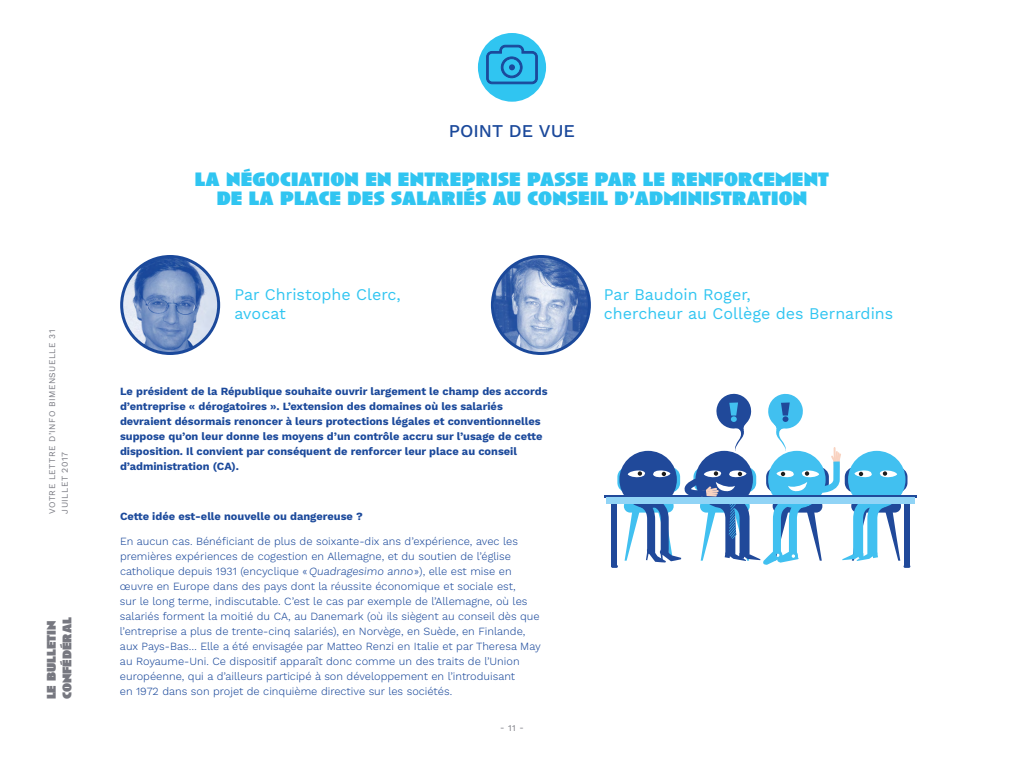
<style>
.page{position:relative;width:1024px;height:768px;background:#fff}
.page>*{position:absolute;margin:0;border:0;box-sizing:border-box;transform-origin:0 0}
.t1{font:900 20px/19px "Anisette";letter-spacing:.01em;color:#30c5f1;text-align:center}
.t2{font:500 18px "Work Sans";color:#1b499b}
.t3{font:16px/19px "Work Sans";color:#30c5f1}
.t4{font:900 13px/15.6px "Anisette";color:#777880}
.t5{font:300 11px/15px "Work Sans";color:#1b499b}
.t6{font:700 11px/15px "Work Sans";color:#1b499b}
.t7{font:8.7px "Work Sans";letter-spacing:.05em;color:#777880}
.t8{font:8.6px "Work Sans";letter-spacing:.05em;color:#777880}
</style>
<div class="page">
<img style="left:122px;top:256px;width:97px;height:98px;border-radius:48px">
<div style="left:120px;top:255px;width:100px;height:100px;border:3px solid #1b499b;border-radius:50%"></div>
<div style="left:478px;top:33px;width:68px;height:69px;background:#30c5f1;border-radius:50%"></div>
<svg style="left:486px;top:44px;width:52px;height:41px"></svg>
<svg style="left:617px;top:467px;width:63px;height:26px"></svg>
<svg style="left:619px;top:451px;width:58px;height:57px"></svg>
<hr style="left:604px;top:495px;width:312px;height:2px;background:#20499a">
<div style="left:612px;top:501px;width:5px;height:66px;background:#20499a"></div>
<div style="left:606px;top:497px;width:308px;height:6px;background:#91d4f6"></div>
<svg style="left:625px;top:393px;width:285px;height:175px"></svg>
<img style="left:492px;top:256px;width:97px;height:98px;border-radius:48px">
<div style="left:491px;top:255px;width:100px;height:100px;border:3px solid #1b499b;border-radius:50%"></div>
<p class="t8" style="left:47px;top:514px;width:186px;rotate:-90deg">VOTRE LETTRE D’INFO BIMENSUELLE 31</p>
<p class="t7" style="left:60px;top:514px;width:63px;rotate:-90deg">JUILLET 2017</p>
<p class="t4" style="left:44px;top:699px;width:84px;rotate:-90deg">LE BULLETIN<br>CONFÉDÉRAL</p>
<h2 class="t2" style="left:449px;top:120px;width:128px">POINT DE VUE</h2>
<h1 class="t1" style="left:195px;top:170px;width:636px">LA NÉGOCIATION EN ENTREPRISE PASSE PAR LE RENFORCEMENT<br>DE LA PLACE DES SALARIÉS AU CONSEIL D’ADMINISTRATION</h1>
<h3 class="t3" style="left:235px;top:286px;width:168px">Par Christophe Clerc, avocat</h3>
<p class="t6" style="left:120px;top:384px;width:429px">Le président de la République souhaite ouvrir largement le champ des accords d’entreprise « dérogatoires ». L’extension des domaines où les salariés devraient désormais renoncer à leurs protections légales et conventionnelles suppose qu’on leur donne les moyens d’un contrôle accru sur l’usage de cette disposition. Il convient par conséquent de renforcer leur place au conseil d’administration (CA).</p>
<p class="t6" style="left:120px;top:509px;width:244px">Cette idée est-elle nouvelle ou dangereuse ?</p>
<p class="t5" style="left:120px;top:534px;width:422px">En aucun cas. Bénéficiant de plus de soixante-dix ans d’expérience, avec les premières expériences de cogestion en Allemagne, et du soutien de l’église catholique depuis 1931 (encyclique «Quadragesimo anno»), elle est mise en œuvre en Europe dans des pays dont la réussite économique et sociale est,<br>sur le long terme, indiscutable. C’est le cas par exemple de l’Allemagne, où les salariés forment la moitié du CA, au Danemark (où ils siègent au conseil dès que l’entreprise a plus de trente-cinq salariés), en Norvège, en Suède, en Finlande, aux Pays-Bas… Elle a été envisagée par Matteo Renzi en Italie et par Theresa May au Royaume-Uni. Ce dispositif apparaît donc comme un des traits de l’Union européenne, qui a d’ailleurs participé à son développement en l’introduisant<br>en 1972 dans son projet de cinquième directive sur les sociétés.</p>
<p class="t8" style="left:500px;top:723px;width:25px">- 11 -</p>
<h3 class="t3" style="left:604px;top:286px;width:291px">Par Baudoin Roger,<br>chercheur au Collège des Bernardins</h3>
</div>
